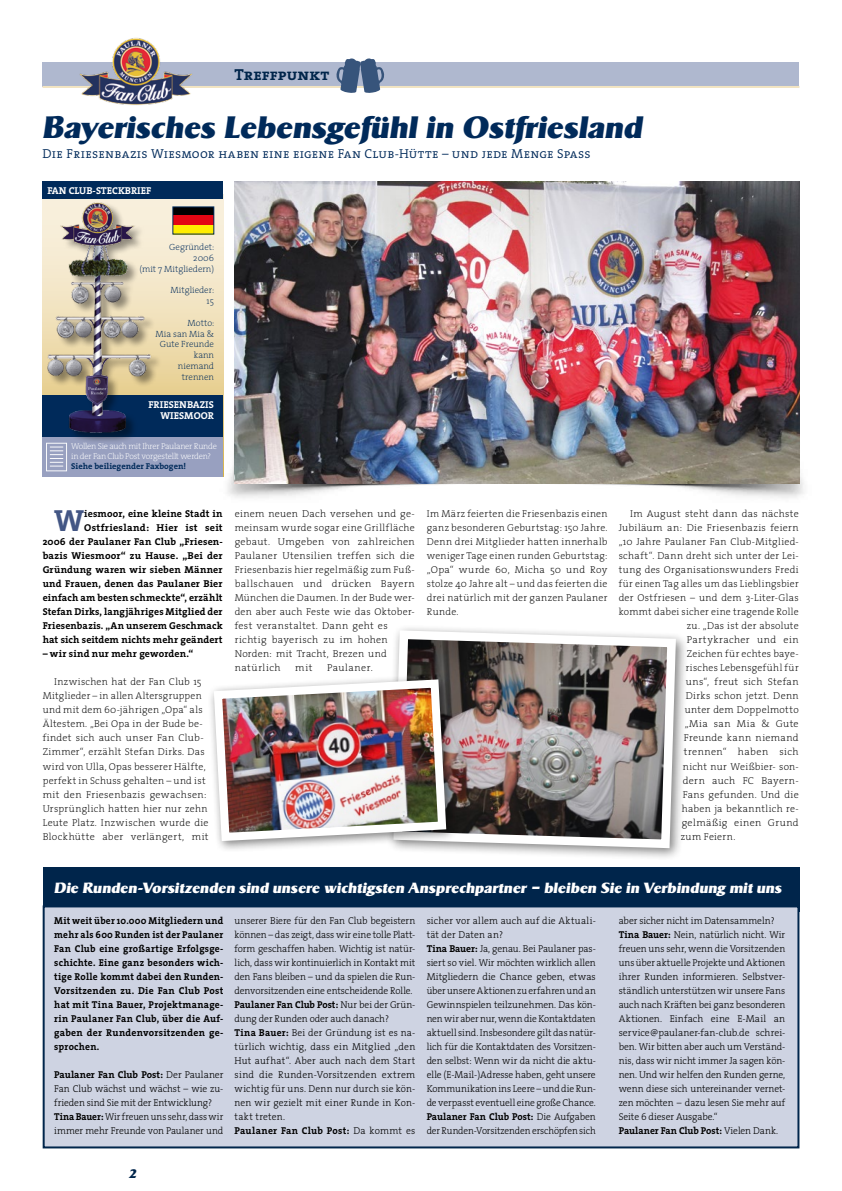
<style>
.page{position:relative;width:842px;height:1191px;background:#fff}
.page>*{position:absolute;margin:0;border:0;box-sizing:border-box;transform-origin:0 0}
.t1{font:700 30.7px "The Serif";color:#435684}
.t2{font:italic 800 30px "Sigvar";letter-spacing:.01em;color:#002a5a}
.t3{font:16px "The Serif Bold Caps";color:#00254b}
.t4{font:italic 800 14.3px "Sigvar";letter-spacing:.015em;color:#fff}
.t5{font:13px "The Serif Semi Light Caps";letter-spacing:.01em;color:#002a5a}
.t6{font:italic 800 12px "Sigvar";color:#00254b}
.t7{font:300 10px/14px "The Serif";color:#000;scale:.96 1}
.t8{font:200 10px/14px "The Serif";letter-spacing:.03em;color:#000}
.t9{font:700 10px/14px "The Serif";letter-spacing:.015em;color:#000;text-align:right}
.t10{font:700 10px/14px "The Serif";letter-spacing:.015em;color:#000;text-align:justify;scale:.94 1}
.t11{font:300 10px/14px "The Serif";color:#000}
.t12{font:700 10px/11px "The Serif";color:#fff;text-align:right}
.t13{font:200 9px/10.8px "The Serif";color:#002a5a;text-align:right}
.t14{font:200 8.5px/10.2px "The Serif";letter-spacing:-.03em;color:#fff}
.t15{font:700 8.5px "The Serif";color:#002a5a}
.s1{font-weight:700}
</style>
<div class="page">
<div style="left:43px;top:867px;width:756px;height:44px;background:#00254b"></div>
<div style="left:43px;top:905px;width:756px;height:243px;background:#ced3e2;border:2px solid #00254b"></div>
<div style="left:43px;top:62px;width:756px;height:25px;background:#afb8cf"></div>
<hr style="left:43px;top:86px;width:756px;height:2px;background:#f2e4c1">
<img style="left:79px;top:38px;width:113px;height:67px">
<svg style="left:336px;top:58px;width:49px;height:35px"></svg>
<svg style="left:43px;top:199px;width:180px;height:196px;background:#efe0bb"></svg>
<div style="left:43px;top:426px;width:180px;height:50px;background:#98a0c0"></div>
<div style="left:43px;top:395px;width:180px;height:41px;background:#002a5a"></div>
<div style="left:48px;top:202px;width:114px;height:242px;background:#000;opacity:.4"></div>
<img style="left:47px;top:199px;width:117px;height:235px">
<svg style="left:46px;top:443px;width:21px;height:28px"></svg>
<div style="left:43px;top:182px;width:180px;height:17px;background:#002a5a"></div>
<div style="left:173px;top:207px;width:41px;height:9px;background:#000"></div>
<div style="left:173px;top:216px;width:41px;height:9px;background:#e30613"></div>
<div style="left:173px;top:225px;width:41px;height:9px;background:#ffed00"></div>
<div style="left:173px;top:207px;width:41px;height:27px;border:1px solid #002a5a"></div>
<img style="left:220px;top:427px;width:584px;height:71px">
<img style="left:234px;top:182px;width:565px;height:301px">
<div style="left:386px;top:623px;width:303px;height:238px;background:#000;opacity:.5"></div>
<img style="left:389px;top:626px;width:291px;height:226px">
<div style="left:207px;top:673px;width:251px;height:180px;background:#000;opacity:.5"></div>
<img style="left:210px;top:675px;width:240px;height:170px">
<h3 class="t3" style="left:235px;top:61px;width:96px">Treffpunkt</h3>
<h2 class="t2" style="left:43px;top:108px;width:601px">Bayerisches Lebensgefühl in Ostfriesland</h2>
<h3 class="t5" style="left:43px;top:142px;width:550px">Die Friesenbazis Wiesmoor haben eine eigene Fan Club-Hütte – und jede Menge Spass</h3>
<p class="t12" style="left:47px;top:185px;width:106px">FAN CLUB-STECKBRIEF</p>
<p class="t13" style="left:139px;top:241px;width:76px">Gegründet:<br>2006<br>(mit 7 Mitgliedern)</p>
<p class="t13" style="left:171px;top:285px;width:45px">Mitglieder:<br>15</p>
<p class="t13" style="left:156px;top:317px;width:60px">Motto:<br>Mia san Mia &amp;<br>Gute Freunde kann<br>niemand trennen</p>
<p class="t12" style="left:148px;top:398px;width:67px">FRIESENBAZIS<br>WIESMOOR</p>
<p class="t14" style="left:71px;top:441px;width:147px">Wollen Sie auch mit Ihrer Paulaner Runde in der Fan Club Post vorgestellt werden?</p>
<p class="t15" style="left:71px;top:459px;width:116px">Siehe beiliegender Faxbogen!</p>
<p class="t9" style="left:43px;top:507px;width:182px">iesmoor, eine kleine Stadt in Ostfriesland: Hier ist seit<br>2006 der Paulaner Fan Club „Friesen&shy;bazis Wiesmoor“ zu Hause. „Bei der Gründung waren wir sieben Männer und Frauen, denen das Paulaner Bier einfach am besten schmeckte“, erzählt Stefan Dirks, langjähriges Mitglied der Friesenbazis. „An unserem Geschmack hat sich seitdem nichts mehr geändert</p>
<p class="t9" style="left:43px;top:647px;width:152px">– wir sind nur mehr geworden.“</p>
<p class="t8" style="left:43px;top:674px;width:168px;text-indent:11px">Inzwischen hat der Fan Club 15<br>Mitglieder – in allen Altersgruppen und mit dem 60-jährigen „Opa“ als Ältestem. „Bei Opa in der Bude be&shy;findet sich auch unser Fan Club-Zimmer“, erzählt Stefan Dirks. Das wird von Ulla, Opas besserer Hälfte, perfekt in Schuss gehalten – und ist mit den Friesenbazis gewachsen:<br>Ursprünglich hatten hier nur zehn Leute Platz. Inzwischen wurde die Blockhütte aber verlängert, mit</p>
<h1 class="t1" style="left:54px;top:495px;width:31px">W</h1>
<p class="t8" style="left:235px;top:506px;width:182px">einem neuen Dach versehen und ge&shy;meinsam wurde sogar eine Grillfläche gebaut. Umgeben von zahlreichen<br>Paulaner Utensilien treffen sich die<br>Friesenbazis hier regelmäßig zum Fuß&shy;ballschauen und drücken Bayern<br>München die Daumen. In der Bude wer&shy;den aber auch Feste wie das Oktober&shy;fest veranstaltet. Dann geht es richtig bayerisch zu im hohen<br>Norden: mit Tracht, Brezen und natürlich</p>
<p class="t8" style="left:295px;top:660px;width:19px">mit</p>
<p class="t8" style="left:327px;top:660px;width:47px">Paulaner.</p>
<p class="t8" style="left:427px;top:506px;width:182px;text-align:justify">Im März feierten die Friesenbazis einen ganz besonderen Geburtstag: 150 Jahre.<br>Denn drei Mitglieder hatten innerhalb weniger Tage einen runden Geburtstag: „Opa“ wurde 60, Micha 50 und Roy stolze 40 Jahre alt – und das feierten die drei natürlich mit der ganzen Paulaner Runde.</p>
<p class="t8" style="left:630px;top:506px;width:170px">Im August steht dann das nächste</p>
<p class="t8" style="left:619px;top:520px;width:181px">Jubiläum an: Die Friesenbazis feiern</p>
<p class="t8" style="left:619px;top:534px;width:181px">„10 Jahre Paulaner Fan Club-Mitglied-</p>
<p class="t8" style="left:619px;top:548px;width:181px">schaft“. Dann dreht sich unter der Lei-</p>
<p class="t8" style="left:619px;top:562px;width:181px">tung des Organisationswunders Fredi</p>
<p class="t8" style="left:619px;top:576px;width:181px">für einen Tag alles um das Lieblingsbier</p>
<p class="t8" style="left:619px;top:590px;width:182px">der Ostfriesen – und dem 3-Liter-Glas</p>
<p class="t8" style="left:619px;top:604px;width:181px">kommt dabei sicher eine tragende Rolle</p>
<p class="t8" style="left:687px;top:618px;width:114px">zu. „Das ist der absolute</p>
<p class="t8" style="left:687px;top:632px;width:114px">Partykracher und ein</p>
<p class="t8" style="left:687px;top:646px;width:114px">Zeichen für echtes baye-</p>
<p class="t8" style="left:686px;top:660px;width:115px">risches Lebensgefühl für</p>
<p class="t8" style="left:686px;top:674px;width:114px">uns“, freut sich Stefan</p>
<p class="t8" style="left:686px;top:688px;width:115px">Dirks schon jetzt. Denn</p>
<p class="t8" style="left:685px;top:702px;width:115px">unter dem Doppelmotto</p>
<p class="t8" style="left:685px;top:716px;width:115px">„Mia san Mia &amp; Gute</p>
<p class="t8" style="left:684px;top:730px;width:117px">Freunde kann niemand</p>
<p class="t8" style="left:684px;top:744px;width:116px">trennen“ haben sich</p>
<p class="t8" style="left:683px;top:758px;width:117px">nicht nur Weißbier- son-</p>
<p class="t8" style="left:683px;top:772px;width:117px">dern auch FC Bayern-</p>
<p class="t8" style="left:683px;top:786px;width:117px">Fans gefunden. Und die</p>
<p class="t8" style="left:682px;top:800px;width:118px">haben ja bekanntlich re-</p>
<p class="t8" style="left:682px;top:814px;width:119px">gelmäßig einen Grund</p>
<p class="t8" style="left:681px;top:828px;width:56px">zum Feiern.</p>
<h3 class="t4" style="left:54px;top:879px;width:729px">Die Runden-Vorsitzenden sind unsere wichtigsten Ansprechpartner – bleiben Sie in Verbindung mit uns</h3>
<p class="t10" style="left:54px;top:913px;width:181px">Mit weit über 10.000 Mitgliedern und mehr als 600 Runden ist der Paulaner Fan Club eine großartige Erfolgsge&shy;schichte. Eine ganz besonders wich&shy;tige Rolle kommt dabei den Runden-Vorsitzenden zu. Die Fan Club Post hat mit Tina Bauer, Projektmanage&shy;rin Paulaner Fan Club, über die Auf&shy;gaben der Rundenvorsitzenden ge&shy;sprochen.</p>
<p class="t11" style="left:54px;top:1067px;width:171px"><span class="s1">Paulaner Fan Club Post:</span> Der Paulaner Fan Club wächst und wächst – wie zu&shy;frieden sind Sie mit der Entwicklung?<br><span class="s1">Tina Bauer:</span>Wir freuen uns sehr, dass wir immer mehr Freunde von Paulaner und</p>
<p class="t7" style="left:235px;top:913px;width:190px">unserer Biere für den Fan Club begeistern können – das zeigt, dass wir eine tolle Platt&shy;form geschaffen haben. Wichtig ist natür&shy;lich, dass wir kontinuierlich in Kontakt mit den Fans bleiben – und da spielen die Run&shy;denvorsitzenden eine entscheidende Rolle.<br><span class="s1">Paulaner Fan Club Post:</span> Nur bei der Grün&shy;dung der Runden oder auch danach?<br><span class="s1">Tina Bauer:</span> Bei der Gründung ist es na&shy;türlich wichtig, dass ein Mitglied „den Hut aufhat“. Aber auch nach dem Start sind die Runden-Vorsitzenden extrem wichtig für uns. Denn nur durch sie kön&shy;nen wir gezielt mit einer Runde in Kon&shy;takt treten.<br><span class="s1">Paulaner Fan Club Post:</span> Da kommt es</p>
<p class="t7" style="left:427px;top:913px;width:178px">sicher vor allem auch auf die Aktuali&shy;tät der Daten an?<br><span class="s1">Tina Bauer:</span> Ja, genau. Bei Paulaner pas&shy;siert so viel. Wir möchten wirklich allen Mitgliedern die Chance geben, etwas über unsere Aktionen zu erfahren und an Gewinnspielen teilzunehmen. Das kön&shy;nen wir aber nur, wenn die Kontaktdaten aktuell sind. Insbesondere gilt das natür&shy;lich für die Kontaktdaten des Vorsitzen&shy;den selbst: Wenn wir da nicht die aktu&shy;elle (E-Mail-)Adresse haben, geht unsere Kommunikation ins Leere – und die Run&shy;de verpasst eventuell eine große Chance.<br><span class="s1">Paulaner Fan Club Post:</span> Die Aufgaben der Runden-Vorsitzenden erschöpfen sich</p>
<p class="t7" style="left:619px;top:913px;width:175px">aber sicher nicht im Datensammeln?<br><span class="s1">Tina Bauer:</span> Nein, natürlich nicht. Wir freuen uns sehr, wenn die Vorsitzenden uns über aktuelle Projekte und Aktionen ihrer Runden informieren. Selbstver&shy;ständlich unterstützen wir unsere Fans auch nach Kräften bei ganz besonderen Aktionen. Einfach eine E-Mail an service@paulaner-fan-club.de schrei&shy;ben. Wir bitten aber auch um Verständ&shy;nis, dass wir nicht immer Ja sagen kön&shy;nen. Und wir helfen den Runden gerne, wenn diese sich untereinander vernet&shy;zen möchten – dazu lesen Sie mehr auf Seite 6 dieser Ausgabe.“<br><span class="s1">Paulaner Fan Club Post:</span> Vielen Dank.</p>
<p class="t6" style="left:129px;top:1166px;width:10px">2</p>
</div>
